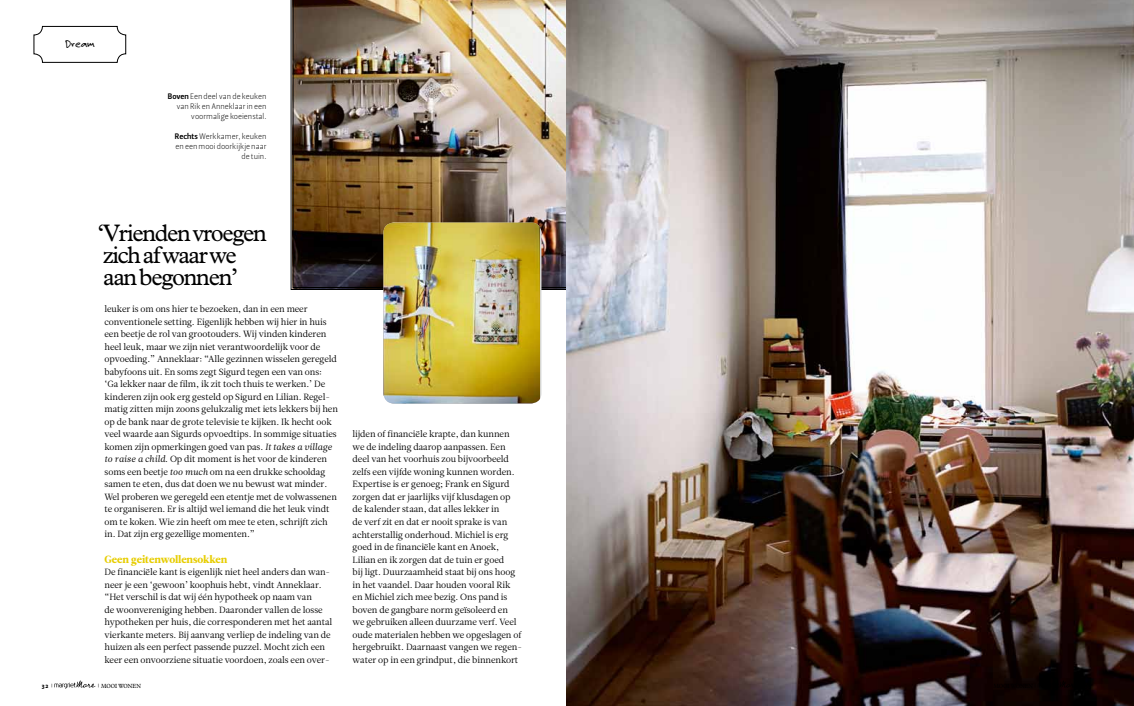
<style>
.page{position:relative;width:1134px;height:706px;background:#fff}
.page>*{position:absolute;margin:0;border:0;box-sizing:border-box;transform-origin:0 0}
.t1{font:24px/22px "Plantin Std";letter-spacing:-.055em;color:#000}
.t2{font:11px "Felt Tip Roman";letter-spacing:-.005em;color:#000}
.t3{font:10.5px "Leitura News Roman 4";color:#e7cd00}
.t4{font:9px/12.5px "Leitura News Roman 1";letter-spacing:-.005em;color:#000}
.t5{font:8px/10px "Leitura Sans Grot 1";color:#000;text-align:right}
.t6{font:6px "Plantin Std";letter-spacing:-.02em;color:#000;scale:.9 1}
.t7{font:6px "Leitura Sans Grot 4";color:#000;scale:.9 1}
.s1{font-family:"Leitura Sans Grot 3"}
.s2{font-family:"Leitura News Italic 1"}
.s3{font-family:"Leitura Sans Grot 3";font-size:4px}
</style>
<div class="page">
<img style="left:293px;top:0;width:274px;height:288px">
<img style="left:383px;top:223px;width:157px;height:180px">
<img style="left:567px;top:0;width:567px;height:706px">
<svg style="left:1038px;top:680px;width:41px;height:9px"></svg>
<svg style="left:54px;top:680px;width:42px;height:9px"></svg>
<div style="left:33px;top:26px;width:93px;height:37px;border:1px solid #000;border-radius:9px"></div>
<p class="t2" style="left:65px;top:37px;width:31px">Dream</p>
<p class="t5" style="left:168px;top:91px;width:100px"><span class="s1">Boven</span> Een deel van de keuken van Rik en Anneklaar in een voormalige koeienstal.</p>
<p class="t5" style="left:175px;top:131px;width:93px"><span class="s1">Rechts</span> Werkkamer, keuken en een mooi doorkijkje naar de tuin.</p>
<h1 class="t1" style="left:97px;top:222px;width:171px">‘Vrienden vroegen zich af waar we aan begonnen’</h1>
<p class="t4" style="left:105px;top:303px;width:235px">leuker is om ons hier te bezoeken, dan in een meer conventionele setting. Eigenlijk hebben wij hier in huis een beetje de rol van grootouders. Wij vinden kinderen heel leuk, maar we zijn niet verantwoordelijk voor de opvoeding.” Anneklaar: “Alle gezinnen wisselen geregeld babyfoons uit. En soms zegt Sigurd tegen een van ons: ‘Ga lekker naar de film, ik zit toch thuis te werken.’ De kinderen zijn ook erg gesteld op Sigurd en Lilian. Regel&shy;matig zitten mijn zoons gelukzalig met iets lekkers bij hen op de bank naar de grote televisie te kijken. Ik hecht ook veel waarde aan Sigurds opvoedtips. In sommige situaties komen zijn opmerkingen goed van pas. <span class="s2">It takes a village to raise a child</span>. Op dit moment is het voor de kinderen soms een beetje <span class="s2">too much</span> om na een drukke schooldag samen te eten, dus dat doen we nu bewust wat minder.<br>Wel proberen we geregeld een etentje met de volwassenen te organiseren. Er is altijd wel iemand die het leuk vindt om te koken. Wie zin heeft om mee te eten, schrijft zich in. Dat zijn erg gezellige momenten.”</p>
<p class="t3" style="left:105px;top:552px;width:124px">Geen geitenwollensokken</p>
<p class="t4" style="left:105px;top:566px;width:229px">De financiële kant is eigenlijk niet heel anders dan wan&shy;neer je een ‘gewoon’ koophuis hebt, vindt Anneklaar. “Het verschil is dat wij één hypotheek op naam van<br>de woonvereniging hebben. Daaronder vallen de losse hypotheken per huis, die corresponderen met het aantal vierkante meters. Bij aanvang verliep de indeling van de huizen als een perfect passende puzzel. Mocht zich een keer een onvoorziene situatie voordoen, zoals een over-</p>
<p class="t7" style="left:42px;top:681px;width:13px">32 <span class="s3">|</span></p>
<p class="t6" style="left:98px;top:682px;width:49px"><span class="s3">|</span> Mooi wonen</p>
<p class="t4" style="left:353px;top:428px;width:171px">lijden of financiële krapte, dan kunnen we de indeling daarop aanpassen. Een deel van het voorhuis zou bijvoorbeeld zelfs een vijfde woning kunnen worden.<br>Expertise is er genoeg; Frank en Sigurd zorgen dat er jaarlijks vijf klusdagen op de kalender staan, dat alles lekker in<br>de verf zit en dat er nooit sprake is van achterstallig onderhoud. Michiel is erg goed in de financiële kant en Anoek, Lilian en ik zorgen dat de tuin er goed<br>bij ligt. Duurzaamheid staat bij ons hoog in het vaandel. Daar houden vooral Rik en Michiel zich mee bezig. Ons pand is boven de gangbare norm geïsoleerd en we gebruiken alleen duurzame verf. Veel oude materialen hebben we opgeslagen of hergebruikt. Daarnaast vangen we regen&shy;water op in een grindput, die binnenkort</p>
</div>
